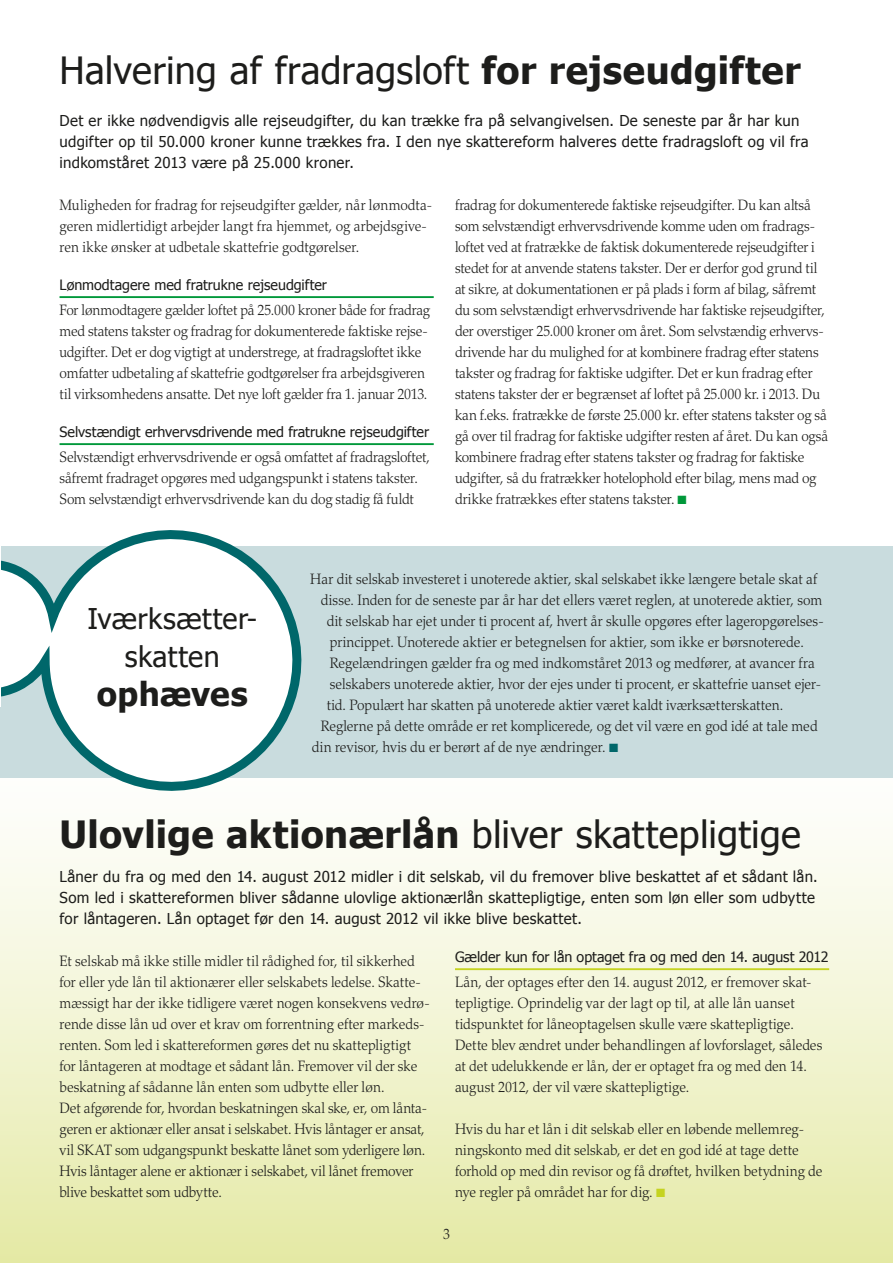
<style>
.page{position:relative;width:893px;height:1263px;background:#fff}
.page>*{position:absolute;margin:0;border:0;box-sizing:border-box;transform-origin:0 0}
.t1{font:37.5px "Tahoma";letter-spacing:.005em;color:#1d1d1b}
.t2{font:700 33px "Tahoma";letter-spacing:.005em;color:#1d1d1b}
.t3{font:28.5px/37.3px "Tahoma";letter-spacing:.01em;color:#1d1d1b;text-align:center}
.t4{font:300 15px/21px "Palatino";letter-spacing:-.005em;color:#1d1d1b;scale:.93 1}
.t5{font:15px/21px "Tahoma";letter-spacing:.02em;color:#1d1d1b}
.t6{font:14.25px "Tahoma";letter-spacing:-.005em;color:#1d1d1b}
.s1{font-weight:700}
.s2{color:#00983a}
.s3{color:#00676a}
.s4{color:#c5d320}
</style>
<div class="page">
<div style="left:0;top:743px;width:893px;height:520px;background:linear-gradient(to bottom,#fff,#e6eaa8)"></div>
<hr style="left:455px;top:968px;width:374px;height:2px;background:#c5d320">
<hr style="left:60px;top:296px;width:374px;height:2px;background:#00983a">
<hr style="left:60px;top:443px;width:374px;height:2px;background:#00983a">
<div style="left:0;top:546px;width:893px;height:231px;background:#c9dcde"></div>
<svg style="left:0;top:530px;width:327px;height:286px"></svg>
<hr style="left:0;top:535px;width:1px;height:171px;background:#fff">
<h1 class="t1" style="left:60px;top:45px;width:743px">Halvering af fradragsloft <span class="s1">for rejseudgifter</span></h1>
<p class="t5" style="left:60px;top:109px;width:751px">Det er ikke nødvendigvis alle rejseudgifter, du kan trække fra på selvangivelsen. De seneste par år har kun udgifter op til 50.000 kroner kunne trækkes fra. I den nye skattereform halveres dette fradragsloft og vil fra indkomståret 2013 være på 25.000 kroner.</p>
<p class="t4" style="left:60px;top:195px;width:402px">Muligheden for fradrag for rejseudgifter gælder, når lønmodta&shy;geren midlertidigt arbejder langt fra hjemmet, og arbejdsgive&shy;ren ikke ønsker at udbetale skattefrie godtgørelser.</p>
<p class="t6" style="left:60px;top:275px;width:269px">Lønmodtagere med fratrukne rejseudgifter</p>
<p class="t4" style="left:60px;top:300px;width:400px">For lønmodtagere gælder loftet på 25.000 kroner både for fradrag med statens takster og fradrag for dokumenterede faktiske rejse&shy;udgifter. Det er dog vigtigt at understrege, at fradragsloftet ikke omfatter udbetaling af skattefrie godtgørelser fra arbejdsgiveren til virksomhedens ansatte. Det nye loft gælder fra 1. januar 2013.</p>
<p class="t6" style="left:60px;top:422px;width:371px">Selvstændigt erhvervsdrivende med fratrukne rejseudgifter</p>
<p class="t4" style="left:60px;top:447px;width:400px">Selvstændigt erhvervsdrivende er også omfattet af fradragsloftet, såfremt fradraget opgøres med udgangspunkt i statens takster.<br>Som selvstændigt erhvervsdrivende kan du dog stadig få fuldt</p>
<p class="t4" style="left:455px;top:195px;width:403px">fradrag for dokumenterede faktiske rejseudgifter. Du kan altså som selvstændigt erhvervsdrivende komme uden om fradrags&shy;loftet ved at fratrække de faktisk dokumenterede rejseudgifter i stedet for at anvende statens takster. Der er derfor god grund til at sikre, at dokumentationen er på plads i form af bilag, såfremt du som selvstændigt erhvervsdrivende har faktiske rejseudgifter, der overstiger 25.000 kroner om året. Som selvstændig erhvervs&shy;drivende har du mulighed for at kombinere fradrag efter statens takster og fradrag for faktiske udgifter. Det er kun fradrag efter statens takster der er begrænset af loftet på 25.000 kr. i 2013. Du kan f.eks. fratrække de første 25.000 kr. efter statens takster og så gå over til fradrag for faktiske udgifter resten af året. Du kan også kombinere fradrag efter statens takster og fradrag for faktiske udgifter, så du fratrækker hotelophold efter bilag, mens mad og drikke fratrækkes efter statens takster. <span class="s2">■</span></p>
<h3 class="t3" style="left:88px;top:599px;width:171px">Iværksætter&shy;skatten</h3>
<h2 class="t2" style="left:97px;top:671px;width:152px">ophæves</h2>
<p class="t4" style="left:310px;top:569px;width:547px">Har dit selskab investeret i unoterede aktier, skal selskabet ikke længere betale skat af</p>
<p class="t4" style="left:321px;top:590px;width:541px">disse. Inden for de seneste par år har det ellers været reglen, at unoterede aktier, som</p>
<p class="t4" style="left:327px;top:611px;width:536px">dit selskab har ejet under ti procent af, hvert år skulle opgøres efter lageropgørelses-</p>
<p class="t4" style="left:330px;top:632px;width:511px">princippet. Unoterede aktier er betegnelsen for aktier, som ikke er børsnoterede.</p>
<p class="t4" style="left:330px;top:653px;width:523px">Regelændringen gælder fra og med indkomståret 2013 og medfører, at avancer fra</p>
<p class="t4" style="left:330px;top:674px;width:530px">selskabers unoterede aktier, hvor der ejes under ti procent, er skattefrie uanset ejer-</p>
<p class="t4" style="left:327px;top:695px;width:492px">tid. Populært har skatten på unoterede aktier været kaldt iværksætterskatten.</p>
<p class="t4" style="left:321px;top:716px;width:536px">Reglerne på dette område er ret komplicerede, og det vil være en god idé at tale med</p>
<p class="t4" style="left:312px;top:737px;width:331px">din revisor, hvis du er berørt af de nye ændringer. <span class="s3">■</span></p>
<h1 class="t1" style="left:60px;top:809px;width:743px"><span class="s1">Ulovlige aktionærlån</span> bliver skattepligtige</h1>
<p class="t5" style="left:60px;top:865px;width:760px">Låner du fra og med den 14. august 2012 midler i dit selskab, vil du fremover blive beskattet af et sådant lån.<br>Som led i skattereformen bliver sådanne ulovlige aktionærlån skattepligtige, enten som løn eller som udbytte for låntageren. Lån optaget før den 14. august 2012 vil ikke blive beskattet.</p>
<p class="t4" style="left:60px;top:951px;width:400px">Et selskab må ikke stille midler til rådighed for, til sikkerhed for eller yde lån til aktionærer eller selskabets ledelse. Skatte&shy;mæssigt har der ikke tidligere været nogen konsekvens vedrø&shy;rende disse lån ud over et krav om forrentning efter markeds&shy;renten. Som led i skattereformen gøres det nu skattepligtigt for låntageren at modtage et sådant lån. Fremover vil der ske beskatning af sådanne lån enten som udbytte eller løn.<br>Det afgørende for, hvordan beskatningen skal ske, er, om lånta&shy;geren er aktionær eller ansat i selskabet. Hvis låntager er ansat, vil SKAT som udgangspunkt beskatte lånet som yderligere løn.<br>Hvis låntager alene er aktionær i selskabet, vil lånet fremover blive beskattet som udbytte.</p>
<p class="t6" style="left:455px;top:947px;width:375px">Gælder kun for lån optaget fra og med den 14. august 2012</p>
<p class="t4" style="left:455px;top:972px;width:396px">Lån, der optages efter den 14. august 2012, er fremover skat&shy;tepligtige. Oprindelig var der lagt op til, at alle lån uanset tidspunktet for låneoptagelsen skulle være skattepligtige.<br>Dette blev ændret under behandlingen af lovforslaget, således at det udelukkende er lån, der er optaget fra og med den 14. august 2012, der vil være skattepligtige.</p>
<p class="t4" style="left:455px;top:1119px;width:397px">Hvis du har et lån i dit selskab eller en løbende mellemreg&shy;ningskonto med dit selskab, er det en god idé at tage dette forhold op med din revisor og få drøftet, hvilken betydning de nye regler på området har for dig. <span class="s4">■</span></p>
<p class="t4" style="left:443px;top:1224px;width:9px">3</p>
</div>
